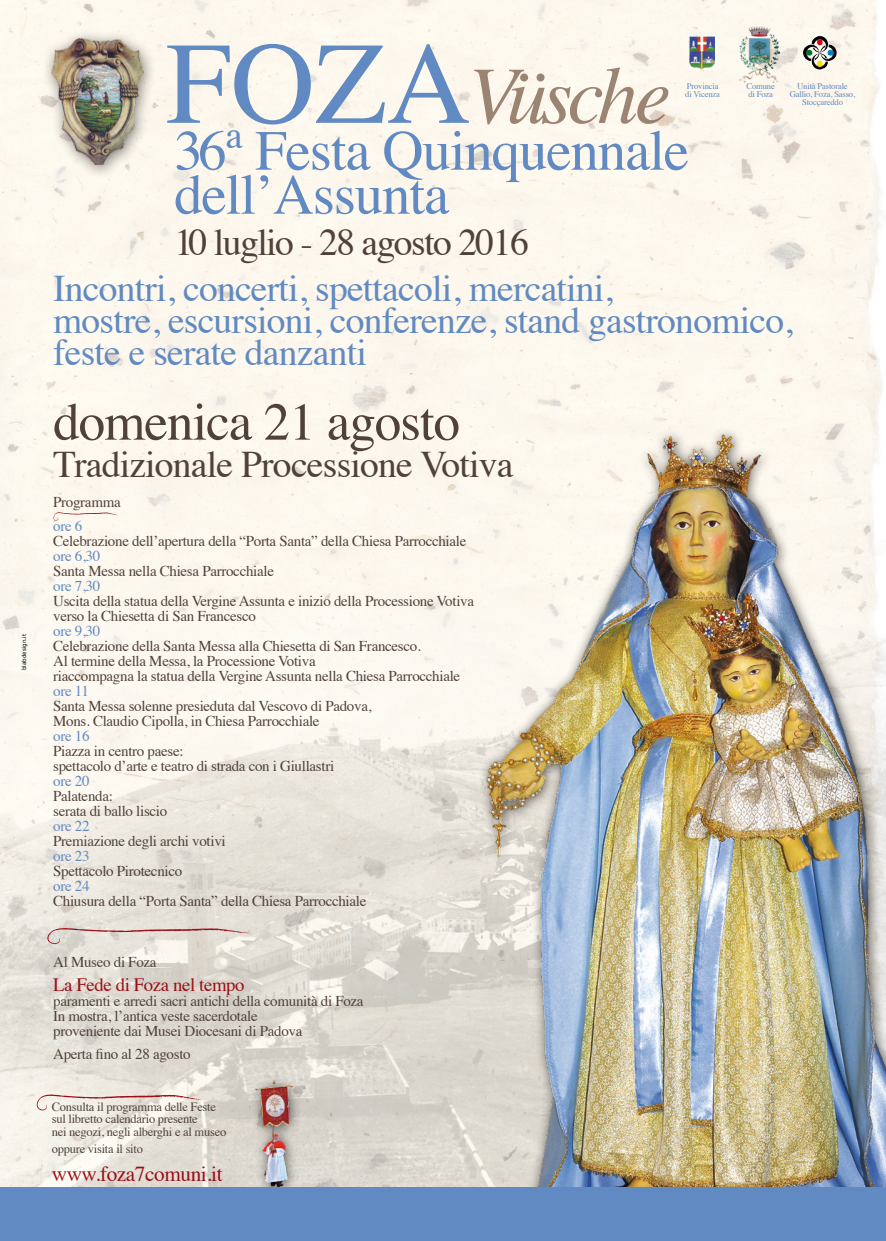
<style>
.page{position:relative;width:886px;height:1241px;background:#fff}
.page>*{position:absolute;margin:0;border:0;box-sizing:border-box;transform-origin:0 0}
.t1{font:56.88px/43.9px "Times";letter-spacing:-.02em;color:#618ac2}
.t2{font:53.12px "Times";letter-spacing:-.02em;color:#50413b}
.t3{font:37.5px/31.9px "Times";letter-spacing:-.02em;color:#618ac2}
.t4{font:37.5px "Times";letter-spacing:-.02em;color:#50413b}
.t5{font:37.5px "Times";letter-spacing:-.04em;color:#50413b}
.t6{font:21.25px "Times";letter-spacing:-.02em;color:#9d0d15}
.t7{font:18.75px "Times";letter-spacing:-.02em;color:#9d0d15}
.t8{font:15px/15px "Times";letter-spacing:-.02em;color:#50413b}
.t9{font:15px "Times";letter-spacing:-.02em;color:#618ac2}
.t10{font:12.5px/12.5px "Times";letter-spacing:-.02em;color:#50413b}
.t11{font:8.62px/7.8px "Times";letter-spacing:-.02em;color:#618ac2}
.t12{font:5.62px "Verdana";color:#000}
</style>
<div class="page">
<div style="left:0;top:0;width:885px;height:609px;background:#fdf7ee"></div>
<img style="left:0;top:609px;width:403px;height:578px">
<div style="left:241px;top:1071px;width:63px;height:127px;background:#000;opacity:.6"></div>
<img style="left:249px;top:1080px;width:44px;height:106px">
<div style="left:403px;top:365px;width:483px;height:870px;background:#000;opacity:.6"></div>
<img style="left:410px;top:373px;width:476px;height:814px">
<div style="left:0;top:1187px;width:886px;height:53px;background:#618ac2"></div>
<div style="left:41px;top:28px;width:117px;height:152px;background:#000;opacity:.5"></div>
<img style="left:51px;top:39px;width:92px;height:126px">
<svg style="left:167px;top:44px;width:501px;height:80px"></svg>
<img style="left:739px;top:26px;width:41px;height:56px">
<img style="left:802px;top:36px;width:36px;height:33px">
<svg style="left:47px;top:927px;width:205px;height:16px;background:#ddcdc6"></svg>
<svg style="left:37px;top:1094px;width:166px;height:16px;background:#e7d8d1"></svg>
<svg style="left:54px;top:512px;width:65px;height:9px"></svg>
<img style="left:690px;top:37px;width:24px;height:33px">
<p class="t12" style="left:20px;top:670px;width:38px;rotate:-90deg">blabdesign.it</p>
<p class="t11" style="left:685px;top:83px;width:36px">Provincia di Vicenza</p>
<h1 class="t1" style="left:174px;top:133px;width:516px">36<sup>a</sup> Festa Quinquennale dell’Assunta</h1>
<h3 class="t5" style="left:174px;top:227px;width:356px">10 luglio - 28 agosto 2016</h3>
<p class="t11" style="left:746px;top:83px;width:30px">Comune di Foza</p>
<p class="t11" style="left:790px;top:83px;width:67px;text-align:center">Unità Pastorale<br>Gallio, Foza, Sasso,<br>Stoccareddo</p>
<h3 class="t3" style="left:53px;top:276px;width:741px">Incontri, concerti, spettacoli, mercatini,<br>mostre, escursioni, conferenze, stand gastronomico, feste e serate danzanti</h3>
<h2 class="t2" style="left:53px;top:400px;width:408px">domenica 21 agosto</h2>
<h3 class="t4" style="left:53px;top:449px;width:462px">Tradizionale Processione Votiva</h3>
<p class="t8" style="left:53px;top:496px;width:69px">Programma</p>
<p class="t9" style="left:53px;top:519px;width:31px">ore 6</p>
<p class="t8" style="left:53px;top:534px;width:415px">Celebrazione dell’apertura della “Porta Santa” della Chiesa Parrocchiale</p>
<p class="t9" style="left:53px;top:549px;width:49px">ore 6,30</p>
<p class="t8" style="left:53px;top:564px;width:222px">Santa Messa nella Chiesa Parrocchiale</p>
<p class="t9" style="left:53px;top:579px;width:49px">ore 7,30</p>
<p class="t8" style="left:53px;top:594px;width:422px">Uscita della statua della Vergine Assunta e inizio della Processione Votiva verso la Chiesetta di San Francesco</p>
<p class="t9" style="left:53px;top:624px;width:49px">ore 9,30</p>
<p class="t8" style="left:53px;top:639px;width:408px">Celebrazione della Santa Messa alla Chiesetta di San Francesco.<br>Al termine della Messa, la Processione Votiva<br>riaccompagna la statua della Vergine Assunta nella Chiesa Parrocchiale</p>
<p class="t9" style="left:53px;top:684px;width:37px">ore 11</p>
<p class="t8" style="left:53px;top:699px;width:320px">Santa Messa solenne presieduta dal Vescovo di Padova,<br>Mons. Claudio Cipolla, in Chiesa Parrocchiale</p>
<p class="t9" style="left:53px;top:729px;width:38px">ore 16</p>
<p class="t8" style="left:53px;top:744px;width:283px">Piazza in centro paese:<br>spettacolo d’arte e teatro di strada con i Giullastri</p>
<p class="t9" style="left:53px;top:774px;width:38px">ore 20</p>
<p class="t8" style="left:53px;top:789px;width:116px">Palatenda:<br>serata di ballo liscio</p>
<p class="t9" style="left:53px;top:819px;width:38px">ore 22</p>
<p class="t8" style="left:53px;top:834px;width:174px">Premiazione degli archi votivi</p>
<p class="t9" style="left:53px;top:849px;width:38px">ore 23</p>
<p class="t8" style="left:53px;top:864px;width:131px">Spettacolo Pirotecnico</p>
<p class="t9" style="left:53px;top:879px;width:38px">ore 24</p>
<p class="t8" style="left:53px;top:894px;width:315px">Chiusura della “Porta Santa” della Chiesa Parrocchiale</p>
<p class="t8" style="left:53px;top:955px;width:105px">Al Museo di Foza</p>
<p class="t7" style="left:53px;top:976px;width:193px">La Fede di Foza nel tempo</p>
<p class="t8" style="left:53px;top:994px;width:312px">paramenti e arredi sacri antichi della comunità di Foza<br>In mostra, l’antica veste sacerdotale<br>proveniente dai Musei Diocesani di Padova</p>
<p class="t8" style="left:53px;top:1047px;width:139px">Aperta fino al 28 agosto</p>
<p class="t10" style="left:52px;top:1101px;width:176px">Consulta il programma delle Feste sul libretto calendario presente<br>nei negozi, negli alberghi e al museo</p>
<p class="t10" style="left:52px;top:1143px;width:93px">oppure visita il sito</p>
<h3 class="t6" style="left:52px;top:1164px;width:172px">www.foza7comuni.it</h3>
</div>
